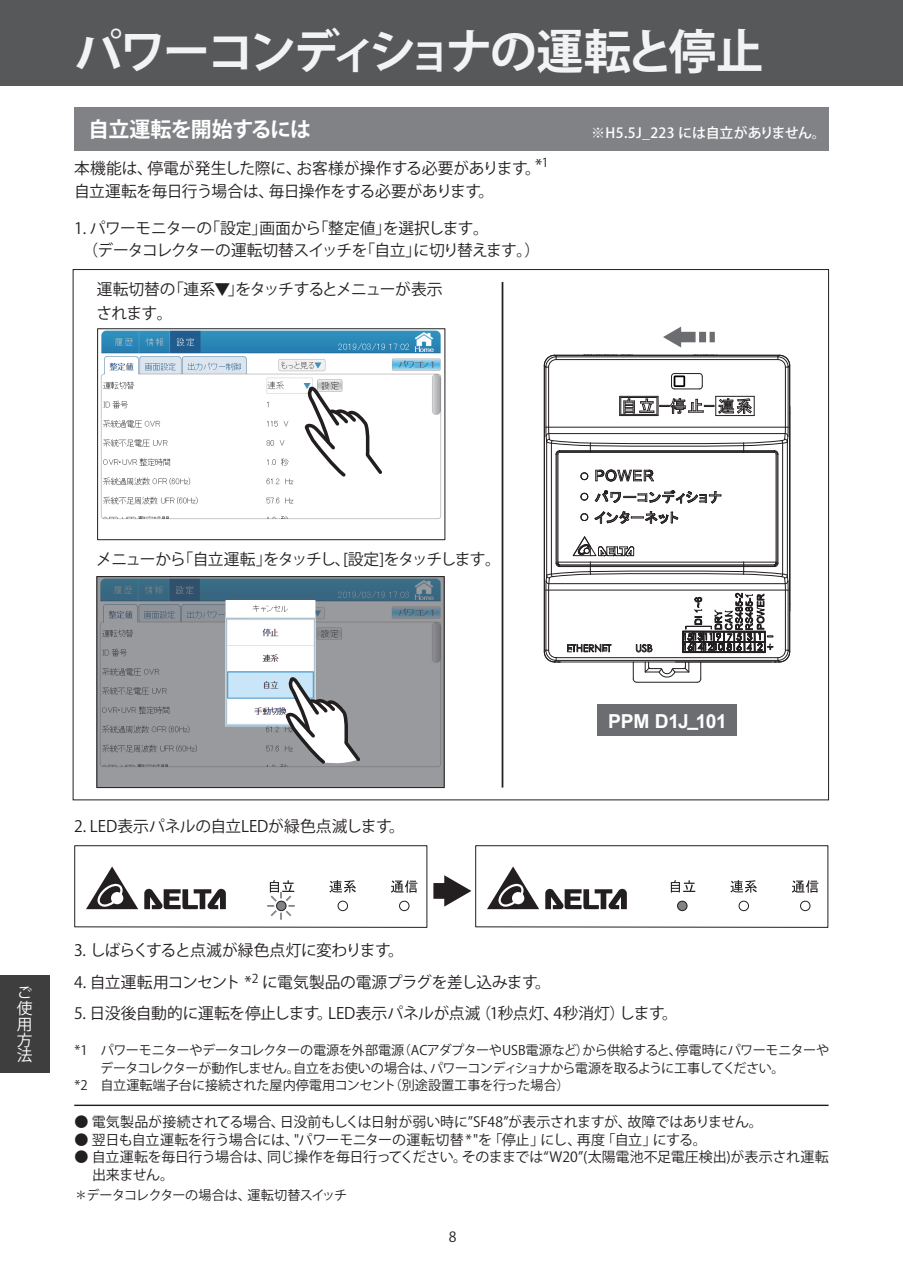
<style>
.page{position:relative;width:903px;height:1275px;background:#fff}
.page>*{position:absolute;margin:0;border:0;box-sizing:border-box;transform-origin:0 0}
.t1{font:700 47.25px "Koz Go Pro";letter-spacing:-.08em;color:#f2f3f4}
.t2{font:700 21px "Koz Go Pr 6 N";letter-spacing:-.035em;color:#fff}
.t3{font:700 19.25px "Arial";letter-spacing:-.02em;color:#fff}
.t4{font:15.75px/22.8px "Koz Go Pr 6 N";letter-spacing:-.03em;color:#231f20}
.t5{font:15.75px/22.8px "Koz Go Pr 6 N";letter-spacing:-.01em;color:#231f20}
.t6{font:15.75px "Koz Go Pr 6 N";letter-spacing:-.07em;color:#231f20}
.t7{font:15.75px "Koz Go Pr 6 N";letter-spacing:-.005em;color:#231f20}
.t8{font:15.75px/15.8px "Koz Go Pro";color:#fff;text-align:justify}
.t9{font:14px/17.5px "Koz Go Pr 6 N";letter-spacing:-.02em;color:#231f20}
.t10{font:500 14px "Koz Go Pr 6 N";letter-spacing:-.015em;color:#fff}
.t11{font:13.12px "Koz Go Pr 6 N";letter-spacing:-.025em;color:#231f20}
.t12{font:13.12px "Koz Go Pr 6 N";letter-spacing:-.05em;color:#231f20}
.t13{font:13.12px "Koz Go Pr 6 N";color:#231f20}
</style>
<div class="page">
<div style="left:0;top:975px;width:50px;height:98px;background:#3e3e3f"></div>
<img style="left:98px;top:578px;width:345px;height:208px">
<div style="left:0;top:0;width:903px;height:85px;background:#57585a"></div>
<svg style="left:74px;top:845px;width:354px;height:83px"></svg>
<div style="left:74px;top:107px;width:754px;height:44px;background:#808285"></div>
<div style="left:433px;top:883px;width:16px;height:16px;background:#231f20"></div>
<svg style="left:444px;top:845px;width:385px;height:83px"></svg>
<svg style="left:663px;top:327px;width:52px;height:21px"></svg>
<img style="left:100px;top:330px;width:342px;height:189px">
<div style="left:97px;top:328px;width:348px;height:212px;border:1px solid #231f20"></div>
<div style="left:597px;top:704px;width:139px;height:32px;background:#6c6d70"></div>
<div style="left:96px;top:576px;width:349px;height:212px;border:1px solid #231f20"></div>
<svg style="left:286px;top:678px;width:77px;height:89px"></svg>
<svg style="left:305px;top:387px;width:80px;height:93px"></svg>
<hr style="left:782px;top:443px;width:1px;height:131px;background:#231f20">
<hr style="left:551px;top:443px;width:1px;height:131px;background:#231f20">
<hr style="left:777px;top:454px;width:1px;height:109px;background:#231f20">
<hr style="left:556px;top:454px;width:1px;height:109px;background:#231f20">
<hr style="left:546px;top:442px;width:1px;height:133px;background:#231f20">
<hr style="left:787px;top:442px;width:1px;height:133px;background:#231f20">
<hr style="left:545px;top:367px;width:1px;height:60px;background:#231f20">
<hr style="left:788px;top:367px;width:1px;height:60px;background:#231f20">
<hr style="left:548px;top:367px;width:1px;height:60px;background:#231f20">
<hr style="left:556px;top:359px;width:222px;height:1px;background:#231f20">
<hr style="left:785px;top:367px;width:1px;height:60px;background:#231f20">
<hr style="left:556px;top:356px;width:222px;height:1px;background:#231f20">
<hr style="left:776px;top:454px;width:1px;height:109px;background:#231f20">
<hr style="left:558px;top:454px;width:1px;height:108px;background:#231f20">
<svg style="left:580px;top:472px;width:8px;height:8px"></svg>
<svg style="left:580px;top:492px;width:8px;height:9px"></svg>
<svg style="left:580px;top:513px;width:8px;height:8px"></svg>
<svg style="left:594px;top:469px;width:127px;height:35px"></svg>
<svg style="left:594px;top:511px;width:85px;height:13px"></svg>
<hr style="left:544px;top:365px;width:1px;height:287px;background:#231f20">
<svg style="left:543px;top:354px;width:14px;height:14px"></svg>
<hr style="left:554px;top:355px;width:225px;height:1px;background:#231f20">
<svg style="left:777px;top:354px;width:14px;height:14px"></svg>
<hr style="left:789px;top:365px;width:1px;height:287px;background:#231f20">
<svg style="left:545px;top:426px;width:244px;height:29px"></svg>
<svg style="left:583px;top:354px;width:50px;height:1px"></svg>
<svg style="left:543px;top:536px;width:248px;height:147px"></svg>
<svg style="left:619px;top:396px;width:136px;height:20px"></svg>
<svg style="left:671px;top:373px;width:32px;height:17px"></svg>
<hr style="left:502px;top:282px;width:1px;height:506px;background:#231f20">
<hr style="left:74px;top:1105px;width:754px;height:1px;background:#231f20">
<h1 class="t1" style="left:75px;top:21px;width:690px">パワーコンディショナの運転と停止</h1>
<h2 class="t2" style="left:88px;top:117px;width:224px">自立運転を開始するには</h2>
<p class="t5" style="left:74px;top:157px;width:476px">本機能は、停電が発生した際に、お客様が操作する必要があります。*<sup>1</sup>自立運転を毎日行う場合は、毎日操作をする必要があります。</p>
<p class="t4" style="left:74px;top:217px;width:467px">1. パワーモニターの「設定」画面から「整定値」を選択します。<br>　（データコレクターの運転切替スイッチを「自立」に切り替えます。）</p>
<p class="t4" style="left:96px;top:277px;width:348px;line-height:24.3px">運転切替の「連系▼」をタッチするとメニューが表示されます。</p>
<p class="t10" style="left:591px;top:125px;width:236px">※H5.5J_223 には自立がありません。</p>
<p class="t6" style="left:96px;top:550px;width:406px">メニューから「自立運転」をタッチし、[設定]をタッチします。</p>
<p class="t7" style="left:74px;top:817px;width:332px">2. LED表示パネルの自立LEDが緑色点滅します。</p>
<p class="t3" style="left:608px;top:708px;width:120px">PPM D1J_101</p>
<p class="t8" style="left:17px;top:985px;width:17px">ご使用方法</p>
<p class="t4" style="left:74px;top:939px;width:331px">3. しばらくすると点滅が緑色点灯に変わります。</p>
<p class="t4" style="left:74px;top:971px;width:478px">4. 自立運転用コンセント *<sup>2</sup> に電気製品の電源プラグを差し込みます。</p>
<p class="t4" style="left:74px;top:1002px;width:605px">5. 日没後自動的に運転を停止します。LED表示パネルが点滅（1秒点灯、4秒消灯）します。</p>
<p class="t11" style="left:75px;top:1043px;width:756px">*1　パワーモニターやデータコレクターの電源を外部電源（ACアダプターやUSB電源など）から供給すると、停電時にパワーモニターや</p>
<p class="t12" style="left:100px;top:1061px;width:686px">データコレクターが動作しません。自立をお使いの場合は、パワーコンディショナから電源を取るように工事してください。</p>
<p class="t13" style="left:75px;top:1078px;width:497px">*2　自立運転端子台に接続された屋内停電用コンセント（別途設置工事を行った場合）</p>
<p class="t9" style="left:75px;top:1114px;width:690px">● 電気製品が接続されてる場合、日没前もしくは日射が弱い時に”SF48”が表示されますが、故障ではありません。</p>
<p class="t9" style="left:75px;top:1131px;width:634px">● 翌日も自立運転を行う場合には、"パワーモニターの運転切替* "を「停止」にし、再度「自立」にする。</p>
<p class="t9" style="left:92px;top:1149px;width:738px;text-indent:-17px">● 自立運転を毎日行う場合は、同じ操作を毎日行ってください。そのままでは“W20”(太陽電池不足電圧検出)が表示され運転出来ません。</p>
<p class="t11" style="left:75px;top:1188px;width:274px">＊データコレクターの場合は、運転切替スイッチ</p>
<p class="t9" style="left:449px;top:1228px;width:9px">8</p>
</div>
